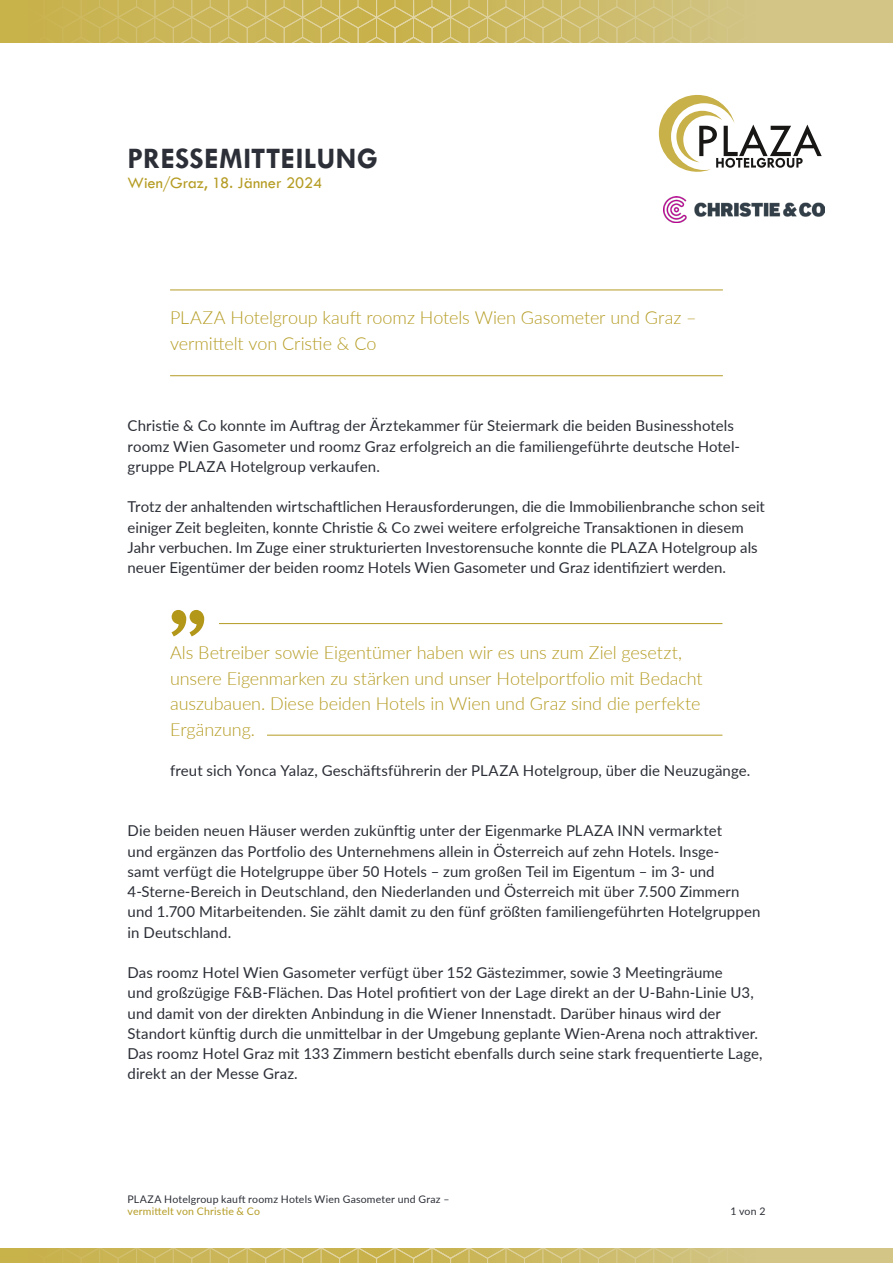
<style>
.page{position:relative;width:893px;height:1263px;background:#fff}
.page>*{position:absolute;margin:0;border:0;box-sizing:border-box;transform-origin:0 0}
.t1{font:700 30px "Tw Cen";letter-spacing:.015em;color:#2c2f37}
.Hervorhebung_ohne_Linien{font:300 18px/25.5px "Lato";letter-spacing:-.005em;color:#b59c24}
.Hervorhebung{font:300 18px/25.5px "Lato";letter-spacing:-.005em;color:#b59c24}
.t2{font:16.5px "Tw Cen";letter-spacing:-.005em;color:#b59c24}
.Fließtext{font:15px/20.2px "Lato";letter-spacing:.005em;color:#2c2f37}
.t3{font:10.5px "Lato";letter-spacing:.02em;color:#2c2f37}
.t4{font:10.5px "Lato";letter-spacing:.02em;color:#b59c24}
</style>
<div class="page">
<svg style="left:0;top:0;width:893px;height:43px;background:#cdbb68"></svg>
<svg style="left:0;top:1248px;width:893px;height:15px;background:#cdbb68"></svg>
<svg style="left:659px;top:95px;width:163px;height:77px"></svg>
<hr style="left:170px;top:290px;width:553px;height:1px;background:#b59c24">
<hr style="left:170px;top:375px;width:553px;height:1px;background:#b59c24">
<img style="left:663px;top:196px;width:161px;height:27px">
<hr style="left:219px;top:623px;width:503px;height:1px;background:#b59c24">
<hr style="left:267px;top:735px;width:455px;height:1px;background:#b59c24">
<svg style="left:172px;top:610px;width:32px;height:26px"></svg>
<h1 class="t1" style="left:128px;top:141px;width:252px">PRESSEMITTEILUNG</h1>
<p class="t2" style="left:128px;top:173px;width:196px">Wien/Graz, 18. Jänner 2024</p>
<p class="Hervorhebung" style="left:170px;top:304px;width:528px">PLAZA Hotelgroup kauft roomz Hotels Wien Gasometer und Graz – vermittelt von Cristie &amp; Co</p>
<p class="Fließtext" style="left:128px;top:415px;width:614px">Christie &amp; Co konnte im Auftrag der Ärztekammer für Steiermark die beiden Businesshotels roomz Wien Gasometer und roomz Graz erfolgreich an die familiengeführte deutsche Hotel&shy;gruppe PLAZA Hotelgroup verkaufen.</p>
<p class="Fließtext" style="left:128px;top:496px;width:639px">Trotz der anhaltenden wirtschaftlichen Herausforderungen, die die Immobilienbranche schon seit einiger Zeit begleiten, konnte Christie &amp; Co zwei weitere erfolgreiche Transaktionen in diesem Jahr verbuchen. Im Zuge einer strukturierten Investorensuche konnte die PLAZA Hotelgroup als neuer Eigentümer der beiden roomz Hotels Wien Gasometer und Graz identifiziert werden.</p>
<p class="Hervorhebung_ohne_Linien" style="left:170px;top:639px;width:534px">Als Betreiber sowie Eigentümer haben wir es uns zum Ziel gesetzt, unsere Eigenmarken zu stärken und unser Hotelportfolio mit Bedacht auszubauen. Diese beiden Hotels in Wien und Graz sind die perfekte Ergänzung.</p>
<p class="Fließtext" style="left:170px;top:759px;width:582px">freut sich Yonca Yalaz, Geschäftsführerin der PLAZA Hotelgroup, über die Neuzugänge.</p>
<p class="Fließtext" style="left:128px;top:820px;width:634px">Die beiden neuen Häuser werden zukünftig unter der Eigenmarke PLAZA INN vermarktet<br>und ergänzen das Portfolio des Unternehmens allein in Österreich auf zehn Hotels. Insge-<br>samt verfügt die Hotelgruppe über 50 Hotels – zum großen Teil im Eigentum – im 3- und 4-Sterne-Bereich in Deutschland, den Niederlanden und Österreich mit über 7.500 Zimmern und 1.700 Mitarbeitenden. Sie zählt damit zu den fünf größten familiengeführten Hotelgruppen in Deutschland.</p>
<p class="Fließtext" style="left:128px;top:962px;width:636px">Das roomz Hotel Wien Gasometer verfügt über 152 Gästezimmer, sowie 3 Meetingräume<br>und großzügige F&amp;B-Flächen. Das Hotel profitiert von der Lage direkt an der U-Bahn-Linie U3, und damit von der direkten Anbindung in die Wiener Innenstadt. Darüber hinaus wird der Standort künftig durch die unmittelbar in der Umgebung geplante Wien-Arena noch attraktiver.<br>Das roomz Hotel Graz mit 133 Zimmern besticht ebenfalls durch seine stark frequentierte Lage, direkt an der Messe Graz.</p>
<p class="t3" style="left:128px;top:1191px;width:323px">PLAZA Hotelgroup kauft roomz Hotels Wien Gasometer und Graz –</p>
<p class="t4" style="left:128px;top:1204px;width:134px">vermittelt von Christie &amp; Co</p>
<p class="t3" style="left:730px;top:1204px;width:37px">1 von 2</p>
</div>
